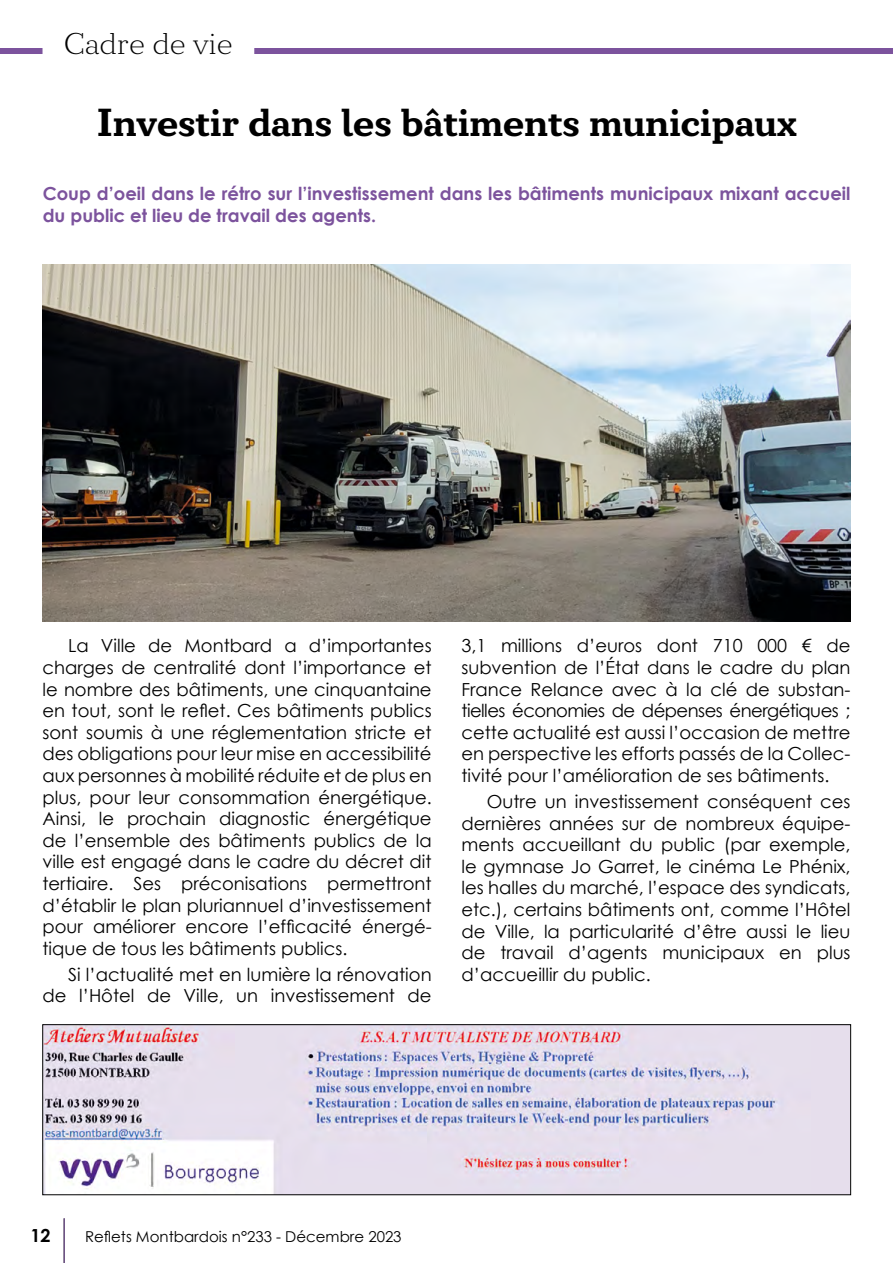
<style>
.page{position:relative;width:893px;height:1263px;background:#fff}
.page>*{position:absolute;margin:0;border:0;box-sizing:border-box;transform-origin:0 0}
.t1{font:700 39px "Circe Slab C";color:#000}
.t2{font:200 30px "Circe Slab C";color:#000}
.t3{font:18px/21.6px "Century Gothic";color:#000;text-align:justify}
.t4{font:700 18px/21.6px "Century Gothic";color:#7c539d}
.t5{font:700 18px "Century Gothic";color:#000}
.t6{font:15px "Century Gothic";color:#000}
</style>
<div class="page">
<hr style="left:64px;top:1218px;width:1px;height:45px;background:#7c539d">
<div style="left:254px;top:48px;width:639px;height:6px;background:#7c539d"></div>
<div style="left:0;top:48px;width:43px;height:6px;background:#7c539d"></div>
<img style="left:43px;top:265px;width:807px;height:356px">
<img style="left:45px;top:1026px;width:804px;height:167px">
<div style="left:43px;top:1024px;width:808px;height:171px;border:1px solid #000"></div>
<h2 class="t2" style="left:64px;top:27px;width:171px">Cadre de vie</h2>
<h1 class="t1" style="left:97px;top:100px;width:701px">Investir dans les bâtiments municipaux</h1>
<p class="t4" style="left:43px;top:182px;width:809px">Coup d’oeil dans le rétro sur l’investissement dans les bâtiments municipaux mixant accueil du public et lieu de travail des agents.</p>
<p class="t3" style="left:43px;top:635px;width:391px;text-indent:26px">La Ville de Montbard a d’importantes charges de centralité dont l’importance et le nombre des bâtiments, une cinquantaine en tout, sont le reflet. Ces bâtiments publics sont soumis à une réglementation stricte et des obligations pour leur mise en accessibilité aux personnes à mobilité réduite et de plus en plus, pour leur consommation énergétique.<br>Ainsi, le prochain diagnostic énergétique de l’ensemble des bâtiments publics de la ville est engagé dans le cadre du décret dit tertiaire. Ses préconisations permettront d’établir le plan pluriannuel d’investissement pour améliorer encore l’efficacité énergé&shy;tique de tous les bâtiments publics.</p>
<p class="t3" style="left:43px;top:963px;width:391px;text-align:right">Si l’actualité met en lumière la rénovation de l’Hôtel de Ville, un investissement de</p>
<p class="t3" style="left:461px;top:635px;width:391px">3,1 millions d’euros dont 710 000 € de subvention de l’État dans le cadre du plan France Relance avec à la clé de substan&shy;tielles économies de dépenses énergétiques ; cette actualité est aussi l’occasion de mettre en perspective les efforts passés de la Collec&shy;tivité pour l’amélioration de ses bâtiments.</p>
<p class="t3" style="left:461px;top:790px;width:391px;text-indent:26px">Outre un investissement conséquent ces dernières années sur de nombreux équipe&shy;ments accueillant du public (par exemple, le gymnase Jo Garret, le cinéma Le Phénix, les halles du marché, l’espace des syndicats, etc.), certains bâtiments ont, comme l’Hôtel de Ville, la particularité d’être aussi le lieu de travail d’agents municipaux en plus d’accueillir du public.</p>
<p class="t5" style="left:30px;top:1222px;width:22px">12</p>
<p class="t6" style="left:85px;top:1226px;width:318px">Reflets Montbardois n°233 - Décembre 2023</p>
</div>
